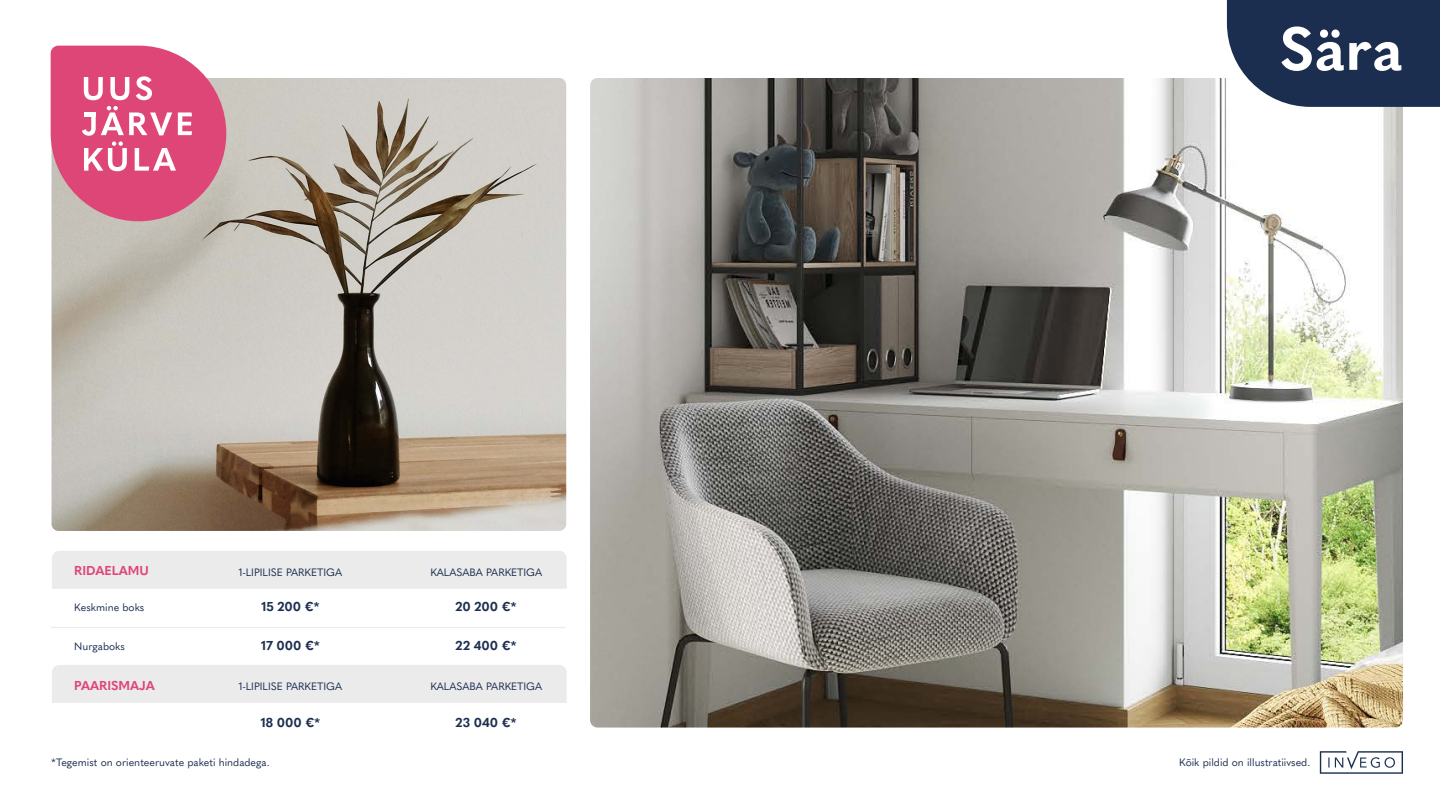
<style>
.page{position:relative;width:1440px;height:810px;background:#fff}
.page>*{position:absolute;margin:0;border:0;box-sizing:border-box;transform-origin:0 0}
.t1{font:700 59.62px "Quasimoda";color:#fff}
.t2{font:700 12.75px "Quasimoda";color:#1c2e4f}
.t3{font:700 12.75px "Quasimoda";color:#df4678}
.t4{font:10.57px "Quasimoda";color:#1c2e4f}
</style>
<div class="page">
<img style="left:590px;top:78px;width:813px;height:650px">
<img style="left:52px;top:78px;width:514px;height:453px">
<svg style="left:1320px;top:751px;width:83px;height:23px"></svg>
<svg style="left:51px;top:46px;width:175px;height:176px;background:#df6b90"></svg>
<div style="left:84px;top:112px;width:12px;height:5px;background:#fff"></div>
<svg style="left:1227px;top:0;width:213px;height:107px;background:#2b3c5a"></svg>
<div style="left:52px;top:551px;width:515px;height:38px;background:#ebebeb"></div>
<div style="left:52px;top:665px;width:515px;height:38px;background:#ebebeb"></div>
<hr style="left:51px;top:627px;width:515px;height:1px;background:#ebebeb">
<p class="t3" style="left:74px;top:561px;width:76px">RIDAELAMU</p>
<p class="t4" style="left:74px;top:600px;width:72px">Keskmine boks</p>
<p class="t4" style="left:74px;top:638px;width:52px">Nurgaboks</p>
<p class="t4" style="left:239px;top:564px;width:105px">1-LIPILISE PARKETIGA</p>
<p class="t2" style="left:262px;top:596px;width:59px">15 200 €*</p>
<p class="t2" style="left:261px;top:635px;width:60px">17 000 €*</p>
<p class="t4" style="left:430px;top:564px;width:113px">KALASABA PARKETIGA</p>
<p class="t2" style="left:455px;top:596px;width:62px">20 200 €*</p>
<p class="t2" style="left:456px;top:635px;width:62px">22 400 €*</p>
<p class="t3" style="left:74px;top:675px;width:82px">PAARISMAJA</p>
<p class="t4" style="left:239px;top:678px;width:105px">1-LIPILISE PARKETIGA</p>
<p class="t4" style="left:430px;top:678px;width:113px">KALASABA PARKETIGA</p>
<p class="t2" style="left:261px;top:712px;width:61px">18 000 €*</p>
<p class="t2" style="left:456px;top:712px;width:62px">23 040 €*</p>
<h1 class="t1" style="left:1280px;top:3px;width:125px">Sära</h1>
<p class="t4" style="left:52px;top:754px;width:220px">*Tegemist on orienteeruvate paketi hindadega.</p>
<p class="t4" style="left:1179px;top:754px;width:133px">Kõik pildid on illustratiivsed.</p>
</div>
